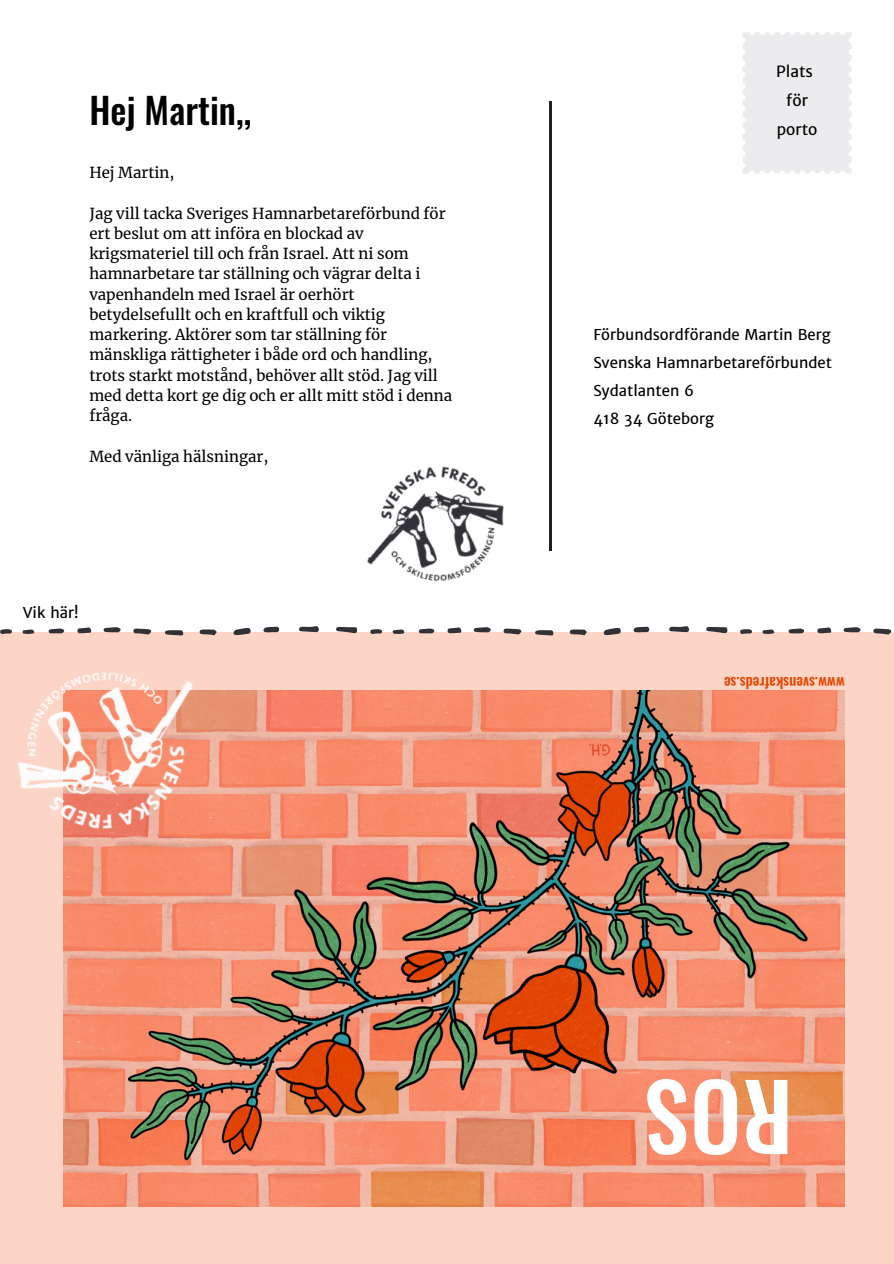
<style>
.page{position:relative;width:894px;height:1264px;background:#fff}
.page>*{position:absolute;margin:0;border:0;box-sizing:border-box;transform-origin:0 0}
.t1{font:500 91.5px "Oswald";color:#fff}
.t2{font:500 36px "Oswald";color:#000}
.t3{font:15.6px "Merriweather Sans";color:#000}
.t4{font:15px/20.2px "Merriweather";color:#000}
.t5{font:15px "Merriweather Sans";color:#000}
.t6{font:500 14.85px "Oswald";color:#e54500}
</style>
<div class="page">
<div style="left:0;top:631px;width:893px;height:632px;background:#fdd5c6"></div>
<img style="left:63px;top:690px;width:781px;height:516px">
<img style="left:12px;top:630px;width:241px;height:253px">
<hr style="left:549px;top:101px;width:2px;height:449px;background:#231f20">
<img style="left:367px;top:466px;width:137px;height:115px">
<svg style="left:336px;top:627px;width:21px;height:6px"></svg>
<svg style="left:233px;top:628px;width:18px;height:7px"></svg>
<svg style="left:299px;top:626px;width:20px;height:6px"></svg>
<svg style="left:165px;top:630px;width:18px;height:5px"></svg>
<svg style="left:133px;top:628px;width:18px;height:6px"></svg>
<svg style="left:199px;top:629px;width:18px;height:6px"></svg>
<svg style="left:263px;top:626px;width:16px;height:6px"></svg>
<svg style="left:103px;top:627px;width:18px;height:5px"></svg>
<svg style="left:77px;top:627px;width:14px;height:6px"></svg>
<svg style="left:49px;top:628px;width:15px;height:5px"></svg>
<svg style="left:0;top:629px;width:12px;height:5px"></svg>
<svg style="left:22px;top:629px;width:12px;height:5px"></svg>
<svg style="left:706px;top:627px;width:20px;height:6px"></svg>
<svg style="left:603px;top:628px;width:18px;height:7px"></svg>
<svg style="left:669px;top:626px;width:20px;height:6px"></svg>
<svg style="left:535px;top:630px;width:18px;height:5px"></svg>
<svg style="left:503px;top:628px;width:18px;height:6px"></svg>
<svg style="left:569px;top:629px;width:17px;height:6px"></svg>
<svg style="left:633px;top:626px;width:16px;height:6px"></svg>
<svg style="left:473px;top:627px;width:18px;height:5px"></svg>
<svg style="left:447px;top:627px;width:14px;height:6px"></svg>
<svg style="left:418px;top:628px;width:16px;height:5px"></svg>
<svg style="left:370px;top:629px;width:12px;height:5px"></svg>
<svg style="left:392px;top:629px;width:12px;height:5px"></svg>
<svg style="left:873px;top:628px;width:18px;height:6px"></svg>
<svg style="left:843px;top:627px;width:17px;height:5px"></svg>
<svg style="left:817px;top:627px;width:14px;height:6px"></svg>
<svg style="left:788px;top:628px;width:16px;height:5px"></svg>
<svg style="left:739px;top:629px;width:12px;height:5px"></svg>
<svg style="left:762px;top:629px;width:12px;height:5px"></svg>
<div style="left:743px;top:32px;width:108px;height:142px;background:#ecebee"></div>
<p class="t2" style="left:89px;top:82px;width:163px">Hej Martin,,</p>
<p class="t4" style="left:89px;top:163px;width:87px">Hej Martin,</p>
<h2 class="t4" style="left:89px;top:203px;width:364px">Jag vill tacka Sveriges Hamnarbetareförbund för ert beslut om att införa en blockad av krigsmateriel till och från Israel. Att ni som hamnarbetare tar ställning och vägrar delta i vapenhandeln med Israel är oerhört betydelsefullt och en kraftfull och viktig markering. Aktörer som tar ställning för mänskliga rättigheter i både ord och handling, trots starkt motstånd, behöver allt stöd. Jag vill med detta kort ge dig och er allt mitt stöd i denna fråga.</h2>
<p class="t4" style="left:89px;top:446px;width:180px">Med vänliga hälsningar,</p>
<p class="t5" style="left:23px;top:603px;width:57px">Vik här!</p>
<p class="t3" style="left:776px;top:62px;width:38px">Plats</p>
<p class="t3" style="left:786px;top:91px;width:23px">för</p>
<p class="t3" style="left:776px;top:120px;width:42px">porto</p>
<p class="t5" style="left:593px;top:325px;width:239px">Förbundsordförande Martin Berg</p>
<p class="t5" style="left:593px;top:353px;width:240px">Svenska Hamnarbetareförbundet</p>
<p class="t5" style="left:593px;top:381px;width:102px">Sydatlanten 6</p>
<p class="t5" style="left:593px;top:409px;width:122px">418 34 Göteborg</p>
<p class="t6" style="left:844px;top:694px;width:122px;rotate:-180deg">es . sder faksnevs .www</p>
<p class="t1" style="left:792px;top:1189px;width:150px;rotate:-180deg">SOR</p>
</div>
